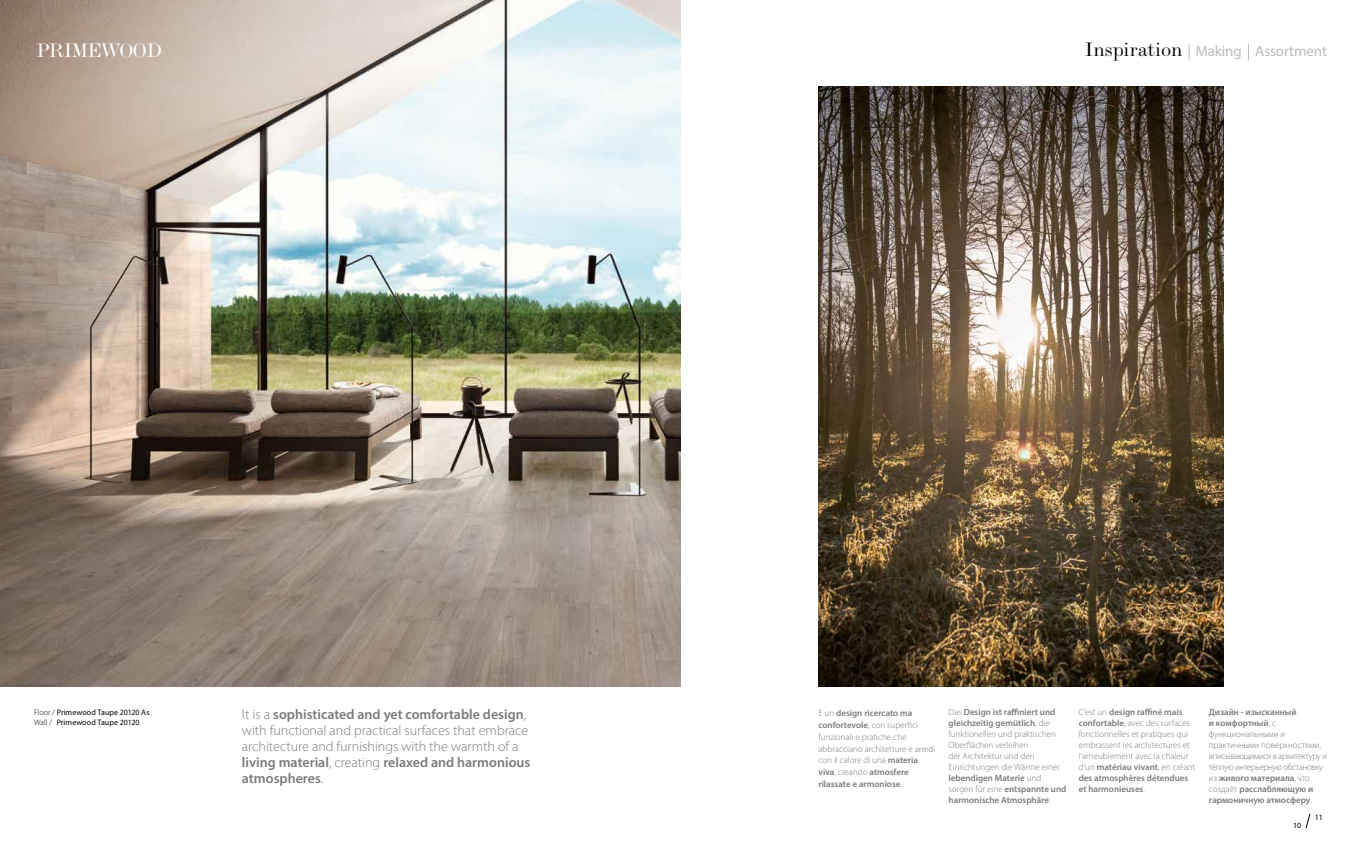
<style>
.page{position:relative;width:1361px;height:842px;background:#fff}
.page>*{position:absolute;margin:0;border:0;box-sizing:border-box;transform-origin:0 0}
.t1{font:20px "Baron MT Modern Text";letter-spacing:-.05em;color:#fff}
.t2{font:15px "Myriad Pro";letter-spacing:-.005em;color:#bcbcbc}
.t3{font:300 14px/16px "Myriad Pro";color:#7c7b7b}
.t4{font:300 9px/11px "Myriad Pro";color:#7c7b7b}
.t5{font:300 9px/11px "Myriad Pro";letter-spacing:-.03em;color:#7c7b7b}
.t6{font:8px/10px "Myriad Pro";letter-spacing:.005em;color:#000}
.s1{font-weight:300}
.s2{font-weight:600}
.s3{font-family:"Baron MT Modern Text";font-size:20px;color:#000}
</style>
<div class="page">
<img style="left:0;top:0;width:680px;height:686px">
<img style="left:819px;top:86px;width:404px;height:600px">
<svg style="left:1189px;top:44px;width:1px;height:16px"></svg>
<svg style="left:1248px;top:44px;width:1px;height:16px"></svg>
<svg style="left:1305px;top:813px;width:5px;height:16px"></svg>
<h1 class="t1" style="left:36px;top:38px;width:127px">PRIMEWOOD</h1>
<p class="t6" style="left:34px;top:707px;width:117px"><span class="s1">Floor /</span> Primewood Taupe 20120 As<br><span class="s1">Wall /</span> Primewood Taupe 20120</p>
<h3 class="t3" style="left:242px;top:707px;width:290px">It is a <span class="s2">sophisticated and yet comfortable design</span>, with functional and practical surfaces that embrace architecture and furnishings with the warmth of a <span class="s2">living material</span>, creating <span class="s2">relaxed and harmonious atmospheres</span>.</h3>
<h2 class="t2" style="left:1084px;top:42px;width:244px"><span class="s3">Inspiration</span> Making Assortment</h2>
<p class="t4" style="left:818px;top:707px;width:118px;line-height:12px">È un <span class="s2">design ricercato ma confortevole</span>, con superfici funzionali e pratiche che abbracciano architetture e arredi con il calore di una <span class="s2">materia viva</span>, creando <span class="s2">atmosfere rilassate e armoniose</span>.</p>
<p class="t4" style="left:948px;top:707px;width:119px">Das <span class="s2">Design ist raffiniert und gleichzeitig gemütlich</span>, die funktionellen und praktischen<br>Oberflächen verleihen<br>der Architektur und den<br>Einrichtungen die Wärme einer <span class="s2">lebendigen Materie</span> und sorgen für eine <span class="s2">entspannte und harmonische Atmosphäre</span>.</p>
<p class="t4" style="left:1078px;top:707px;width:118px">C’est un <span class="s2">design raffiné mais confortable</span>, avec des surfaces fonctionnelles et pratiques qui embrassent les architectures et l’ameublement avec la chaleur d’un <span class="s2">matériau vivant</span>, en créant <span class="s2">des atmosphères détendues et harmonieuses</span>.</p>
<p class="t5" style="left:1209px;top:707px;width:120px"><span class="s2">Дизайн - изысканный<br>и комфортный</span>, с функциональными и практичными поверхностями, вписывающимися в архитектуру и тёплую интерьерную обстановку из <span class="s2">живого материала</span>, что создаёт <span class="s2">расслабляющую и гармоничную атмосферу</span>.</p>
<p class="t6" style="left:1293px;top:820px;width:10px">10</p>
<p class="t6" style="left:1314px;top:812px;width:10px">11</p>
</div>
